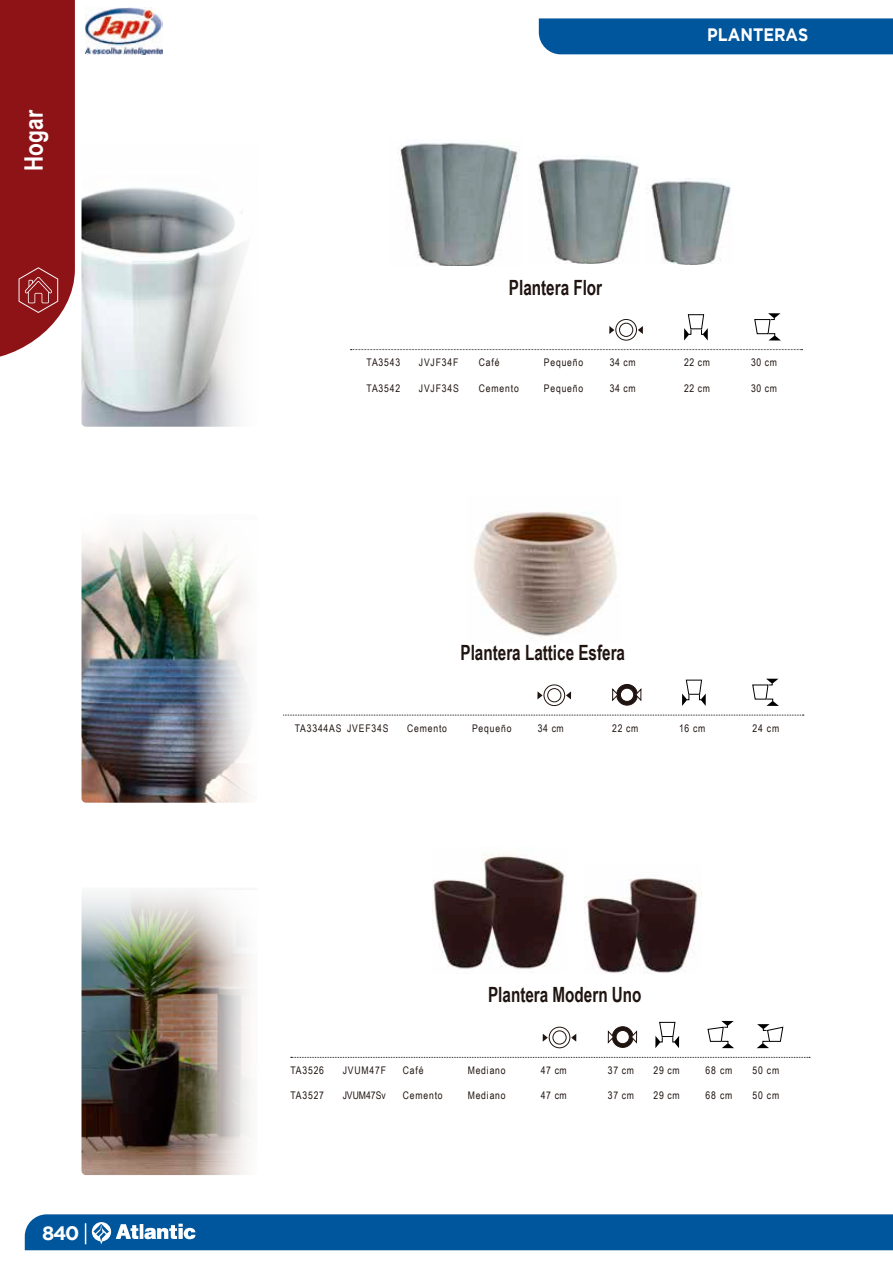
<style>
.page{position:relative;width:893px;height:1263px;background:#fff}
.page>*{position:absolute;margin:0;border:0;box-sizing:border-box;transform-origin:0 0}
.t1{font:700 25.5px "Arial Narrow";color:#fff}
.t2{font:700 21px "Arial Narrow";color:#1f1410;scale:.89 1}
.t3{font:700 19.5px "Gotham";color:#fff}
.t4{font:700 18px "Gotham";color:#fff;scale:.89 1}
.t5{font:10.5px "Arial Narrow";letter-spacing:.08em;color:#1f1410}
.t6{font:10.5px "Arial Narrow";color:#1f1410}
</style>
<div class="page">
<div style="left:25px;top:1214px;width:868px;height:36px;background:#00569c"></div>
<div style="left:539px;top:18px;width:354px;height:36px;background:#00569c"></div>
<img style="left:85px;top:8px;width:77px;height:46px">
<svg style="left:0;top:0;width:75px;height:357px;background:#952427"></svg>
<svg style="left:351px;top:349px;width:451px;height:1px"></svg>
<svg style="left:684px;top:314px;width:24px;height:26px"></svg>
<svg style="left:754px;top:313px;width:27px;height:27px"></svg>
<img style="left:400px;top:143px;width:118px;height:122px">
<img style="left:538px;top:156px;width:101px;height:108px">
<img style="left:651px;top:178px;width:80px;height:86px">
<svg style="left:609px;top:319px;width:34px;height:22px"></svg>
<svg style="left:283px;top:715px;width:521px;height:1px"></svg>
<svg style="left:682px;top:680px;width:24px;height:26px"></svg>
<svg style="left:752px;top:679px;width:27px;height:27px"></svg>
<img style="left:473px;top:511px;width:144px;height:128px">
<svg style="left:612px;top:684px;width:30px;height:22px"></svg>
<svg style="left:537px;top:684px;width:34px;height:22px"></svg>
<svg style="left:291px;top:1057px;width:519px;height:1px"></svg>
<svg style="left:655px;top:1022px;width:24px;height:26px"></svg>
<svg style="left:707px;top:1021px;width:27px;height:27px"></svg>
<svg style="left:757px;top:1024px;width:26px;height:24px"></svg>
<img style="left:432px;top:854px;width:135px;height:115px">
<img style="left:585px;top:878px;width:117px;height:96px">
<svg style="left:607px;top:1026px;width:31px;height:22px"></svg>
<svg style="left:543px;top:1026px;width:33px;height:22px"></svg>
<img style="left:82px;top:209px;width:112px;height:218px">
<img style="left:82px;top:592px;width:112px;height:211px">
<img style="left:82px;top:962px;width:112px;height:213px">
<svg style="left:81px;top:188px;width:113px;height:21px;background:#9ca5a9"></svg>
<img style="left:81px;top:528px;width:113px;height:64px">
<img style="left:81px;top:891px;width:113px;height:71px">
<svg style="left:194px;top:194px;width:49px;height:233px"></svg>
<img style="left:194px;top:533px;width:56px;height:270px">
<svg style="left:194px;top:891px;width:56px;height:284px"></svg>
<h1 class="t1" style="left:15px;top:171px;width:62px;rotate:-90deg">Hogar</h1>
<h3 class="t3" style="left:42px;top:1221px;width:39px">840</h3>
<h3 class="t4" style="left:707px;top:24px;width:115px">PLANTERAS</h3>
<h2 class="t2" style="left:509px;top:271px;width:106px">Plantera Flor</h2>
<p class="t5" style="left:367px;top:355px;width:35px">TA3543</p>
<p class="t5" style="left:367px;top:380px;width:35px">TA3542</p>
<p class="t5" style="left:419px;top:355px;width:41px">JVJF34F</p>
<p class="t5" style="left:419px;top:380px;width:41px">JVJF34S</p>
<p class="t5" style="left:479px;top:355px;width:22px">Café</p>
<p class="t5" style="left:479px;top:380px;width:41px">Cemento</p>
<p class="t5" style="left:544px;top:355px;width:41px">Pequeño</p>
<p class="t5" style="left:544px;top:380px;width:41px">Pequeño</p>
<p class="t5" style="left:610px;top:355px;width:27px">34 cm</p>
<p class="t5" style="left:610px;top:380px;width:27px">34 cm</p>
<p class="t5" style="left:684px;top:355px;width:27px">22 cm</p>
<p class="t5" style="left:684px;top:380px;width:27px">22 cm</p>
<p class="t5" style="left:751px;top:355px;width:27px">30 cm</p>
<p class="t5" style="left:751px;top:380px;width:27px">30 cm</p>
<h2 class="t2" style="left:461px;top:637px;width:186px">Plantera Lattice Esfera</h2>
<p class="t5" style="left:295px;top:720px;width:95px">TA3344AS JVEF34S</p>
<p class="t5" style="left:407px;top:720px;width:41px">Cemento</p>
<p class="t5" style="left:472px;top:720px;width:41px">Pequeño</p>
<p class="t5" style="left:538px;top:720px;width:27px">34 cm</p>
<p class="t5" style="left:612px;top:720px;width:27px">22 cm</p>
<p class="t5" style="left:679px;top:720px;width:27px">16 cm</p>
<p class="t5" style="left:752px;top:720px;width:28px">24 cm</p>
<p class="t5" style="left:290px;top:1062px;width:35px">TA3526</p>
<p class="t5" style="left:290px;top:1088px;width:35px">TA3527</p>
<p class="t5" style="left:343px;top:1062px;width:45px">JVUM47F</p>
<p class="t6" style="left:343px;top:1088px;width:45px">JVUM47Sv</p>
<p class="t5" style="left:403px;top:1062px;width:22px">Café</p>
<p class="t5" style="left:403px;top:1088px;width:41px">Cemento</p>
<h2 class="t2" style="left:488px;top:979px;width:174px">Plantera Modern Uno</h2>
<p class="t5" style="left:468px;top:1062px;width:40px">Mediano</p>
<p class="t5" style="left:468px;top:1088px;width:40px">Mediano</p>
<p class="t5" style="left:541px;top:1062px;width:27px">47 cm</p>
<p class="t5" style="left:541px;top:1088px;width:27px">47 cm</p>
<p class="t5" style="left:608px;top:1062px;width:27px">37 cm</p>
<p class="t5" style="left:608px;top:1088px;width:27px">37 cm</p>
<p class="t5" style="left:654px;top:1062px;width:27px">29 cm</p>
<p class="t5" style="left:654px;top:1088px;width:27px">29 cm</p>
<p class="t5" style="left:706px;top:1062px;width:28px">68 cm</p>
<p class="t5" style="left:706px;top:1088px;width:28px">68 cm</p>
<p class="t5" style="left:752px;top:1062px;width:28px">50 cm</p>
<p class="t5" style="left:752px;top:1088px;width:28px">50 cm</p>
</div>
